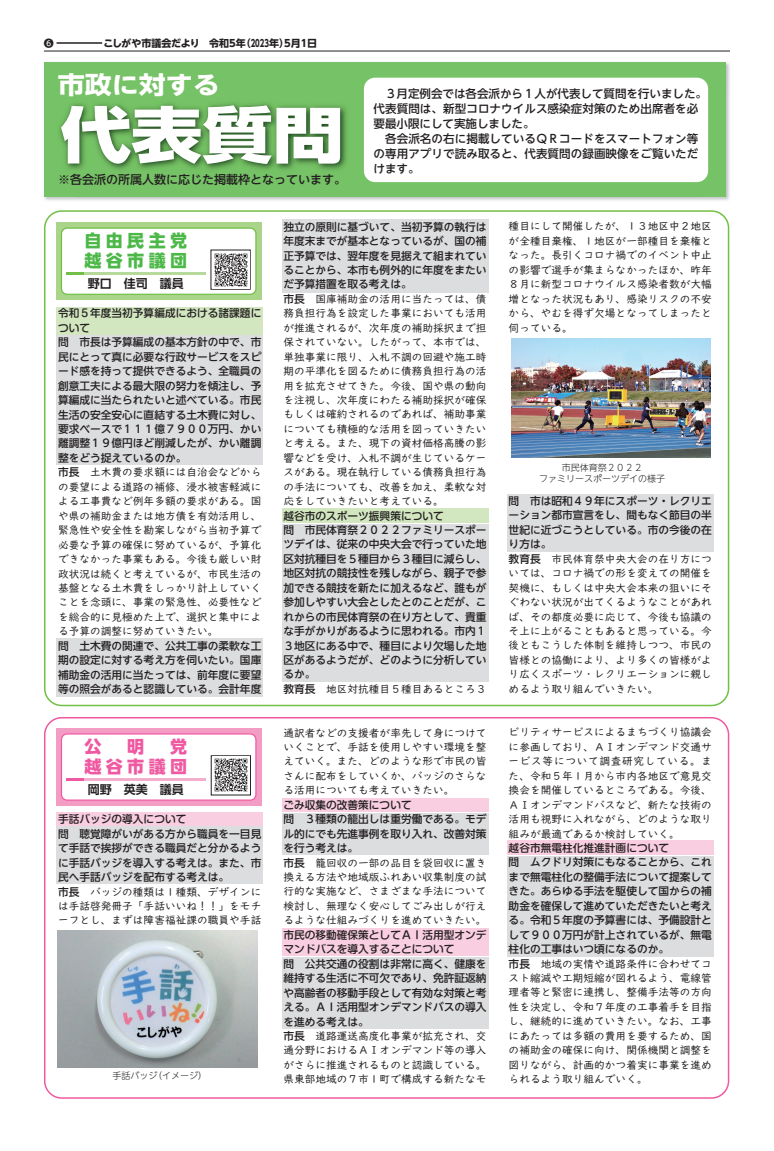
<style>
.page{position:relative;width:774px;height:1151px;background:#fff}
.page>*{position:absolute;margin:0;border:0;box-sizing:border-box;transform-origin:0 0}
.t1{font:800 60.5px "UD Shin Go NT Pro";color:#fff;scale:1.17 1}
.t2{font:700 24.3px "UD Shin Go NT Pro";color:#fff;scale:1.11 1}
.t3{font:800 17px/20px "UD Shin Go NT Pro";letter-spacing:.26em;color:#4cb848}
.t4{font:800 17px/20px "UD Shin Go NT Pro";letter-spacing:.26em;color:#ef59a1;text-align:right}
.t5{font:500 12px "UD Shin Go NT Pro";color:#231f20}
.t6{font:700 12px "UD Shin Go NT Pro De";color:#231f20}
.t7{font:500 11.5px/15px "UD Shin Go NT Pro";letter-spacing:.01em;color:#231f20}
.t8{font:10.7px/14.4px "UD Digi Kyokasho Std";color:#231f20;text-align:justify}
.t9{font:500 10.7px/14.4px "UD Shin Go NT Pro";color:#231f20;text-align:justify}
.t10{font:500 10.7px/14.4px "Shin M Go Pro";color:#231f20}
.t11{font:700 10px "UD Shin Go NT Pro";color:#231f20}
.t12{font:300 9px/11px "UD Shin Go NT Pro";color:#231f20;text-align:center}
.s1{font-weight:500}
.s2{font-family:"Ryumin Pro";font-weight:300}
.s3{font-family:"UD Shin Go NT Pro";font-weight:500}
</style>
<div class="page">
<div style="left:56px;top:307px;width:207px;height:28px;background:#d2e7c0"></div>
<div style="left:56px;top:336px;width:207px;height:129px;background:#dcdddf"></div>
<div style="left:56px;top:812px;width:207px;height:14px;background:#f9cee0"></div>
<div style="left:282px;top:798px;width:207px;height:14px;background:#f9cee0"></div>
<div style="left:56px;top:827px;width:207px;height:57px;background:#dcdddf"></div>
<div style="left:507px;top:840px;width:207px;height:15px;background:#f9cee0"></div>
<div style="left:507px;top:856px;width:207px;height:100px;background:#dcdddf"></div>
<div style="left:507px;top:494px;width:207px;height:58px;background:#dcdddf"></div>
<div style="left:282px;top:219px;width:207px;height:73px;background:#dcdddf"></div>
<div style="left:282px;top:509px;width:207px;height:14px;background:#d2e7c0"></div>
<div style="left:282px;top:524px;width:207px;height:158px;background:#dcdddf"></div>
<div style="left:282px;top:813px;width:207px;height:42px;background:#dcdddf"></div>
<div style="left:282px;top:928px;width:207px;height:28px;background:#f9cee0"></div>
<div style="left:282px;top:957px;width:207px;height:71px;background:#dcdddf"></div>
<div style="left:56px;top:638px;width:207px;height:59px;background:#dcdddf"></div>
<hr style="left:44px;top:51px;width:686px;height:1px;background:#231f20">
<hr style="left:57px;top:42px;width:45px;height:2px;background:#231f20">
<div style="left:56px;top:222px;width:206px;height:78px;background:#aad489"></div>
<div style="left:61px;top:228px;width:195px;height:66px;background:#fff;border-radius:6px"></div>
<div style="left:61px;top:228px;width:195px;height:67px;border:1px solid #71bf44;border-radius:6px"></div>
<img style="left:44px;top:62px;width:686px;height:33px">
<img style="left:44px;top:197px;width:32px;height:4px">
<img style="left:697px;top:95px;width:33px;height:106px">
<div style="left:44px;top:63px;width:682px;height:134px;background:#76c266"></div>
<img style="left:59px;top:103px;width:288px;height:67px">
<div style="left:364px;top:78px;width:344px;height:104px;background:#fff;border-radius:11px"></div>
<div style="left:44px;top:210px;width:685px;height:496px;border:2px solid #71bf44;border-radius:17px"></div>
<hr style="left:66px;top:273px;width:139px;height:2px;background:#b6da9b">
<svg style="left:66px;top:273px;width:18px;height:2px"></svg>
<div style="left:56px;top:728px;width:206px;height:78px;background:#f49dc4"></div>
<div style="left:61px;top:734px;width:195px;height:66px;background:#fff;border-radius:6px"></div>
<div style="left:61px;top:733px;width:195px;height:68px;border:1px solid #ef59a1;border-radius:6px"></div>
<div style="left:44px;top:717px;width:685px;height:382px;border:2px solid #ef59a1;border-radius:17px"></div>
<hr style="left:66px;top:778px;width:139px;height:3px;background:#f5adce">
<hr style="left:66px;top:778px;width:18px;height:3px;background:#ef59a1">
<img style="left:214px;top:253px;width:34px;height:34px">
<div style="left:211px;top:756px;width:40px;height:39px;border:1px solid #231f20"></div>
<img style="left:212px;top:757px;width:37px;height:37px">
<img style="left:58px;top:930px;width:199px;height:137px">
<img style="left:511px;top:338px;width:199px;height:119px">
<p class="t11" style="left:44px;top:35px;width:275px"><span class="s1">❻</span><span class="s2">　　　　　</span>こしがや市議会だより　令和5年（2023年）5月1日</p>
<h2 class="t2" style="left:58px;top:65px;width:147px">市政に対する</h2>
<h1 class="t1" style="left:61px;top:85px;width:243px">代表質問</h1>
<p class="t5" style="left:58px;top:170px;width:290px">※各会派の所属人数に応じた掲載枠となっています。</p>
<p class="t7" style="left:373px;top:85px;width:335px">　３月定例会では各会派から１人が代表して質問を行いました。代表質問は、新型コロナウイルス感染症対策のため出席者を必要最小限にして実施しました。<br>　各会派名の右に掲載しているＱＲコードをスマートフォン等の専用アプリで読み取ると、代表質問の録画映像をご覧いただけます。</p>
<h3 class="t3" style="left:84px;top:230px;width:104px">自由民主党越谷市議団</h3>
<p class="t6" style="left:88px;top:274px;width:98px">野口　佳司　議員</p>
<p class="t10" style="left:58px;top:305px;width:205px">令和５年度当初予算編成における諸課題について</p>
<p class="t9" style="left:58px;top:335px;width:205px">問　市長は予算編成の基本方針の中で、市民にとって真に必要な行政サービスをスピード感を持って提供できるよう、全職員の創意工夫による最大限の努力を傾注し、予算編成に当たられたいと述べている。市民生活の安全安心に直結する土木費に対し、要求ベースで１１１億７９００万円、かい離調整１９億円ほど削減したが、かい離調整をどう捉えているのか。</p>
<p class="t8" style="left:58px;top:465px;width:205px"><span class="s3">市長</span>　土木費の要求額には自治会などからの要望による道路の補修、浸水被害軽減による工事費など例年多額の要求がある。国や県の補助金または地方債を有効活用し、緊急性や安全性を勘案しながら当初予算で必要な予算の確保に努めているが、予算化できなかった事業もある。今後も厳しい財政状況は続くと考えているが、市民生活の基盤となる土木費をしっかり計上していくことを念頭に、事業の緊急性、必要性などを総合的に見極めた上で、選択と集中による予算の調整に努めていきたい。</p>
<p class="t9" style="left:58px;top:638px;width:205px">問　土木費の関連で、公共工事の柔軟な工期の設定に対する考え方を伺いたい。国庫補助金の活用に当たっては、前年度に要望等の照会があると認識している。会計年度</p>
<h3 class="t4" style="left:84px;top:736px;width:18px">公</h3>
<h3 class="t4" style="left:127px;top:736px;width:18px">明</h3>
<h3 class="t4" style="left:84px;top:736px;width:104px">党<br>越谷市議団</h3>
<p class="t6" style="left:88px;top:780px;width:98px">岡野　英美　議員</p>
<p class="t10" style="left:58px;top:811px;width:130px">手話バッジの導入について</p>
<p class="t9" style="left:58px;top:826px;width:205px">問　聴覚障がいがある方から職員を一目見て手話で挨拶ができる職員だと分かるように手話バッジを導入する考えは。また、市民へ手話バッジを配布する考えは。</p>
<p class="t8" style="left:58px;top:884px;width:205px"><span class="s3">市長</span>　バッジの種類は１種類、デザインには手話啓発冊子「手話いいね！！」をモチーフとし、まずは障害福祉課の職員や手話</p>
<p class="t12" style="left:112px;top:1070px;width:96px">手話バッジ（イメージ）</p>
<p class="t9" style="left:283px;top:219px;width:205px">独立の原則に基づいて、当初予算の執行は年度末までが基本となっているが、国の補正予算では、翌年度を見据えて組まれていることから、本市も例外的に年度をまたいだ予算措置を取る考えは。</p>
<p class="t8" style="left:283px;top:291px;width:205px"><span class="s3">市長</span>　国庫補助金の活用に当たっては、債務負担行為を設定した事業においても活用が推進されるが、次年度の補助採択まで担保されていない。したがって、本市では、単独事業に限り、入札不調の回避や施工時期の平準化を図るために債務負担行為の活用を拡充させてきた。今後、国や県の動向を注視し、次年度にわたる補助採択が確保もしくは確約されるのであれば、補助事業についても積極的な活用を図っていきたいと考える。また、現下の資材価格高騰の影響などを受け、入札不調が生じているケースがある。現在執行している債務負担行為の手法についても、改善を加え、柔軟な対応をしていきたいと考えている。</p>
<p class="t10" style="left:283px;top:507px;width:162px">越谷市のスポーツ振興策について</p>
<p class="t9" style="left:283px;top:522px;width:205px">問　市民体育祭２０２２ファミリースポーツデイは、従来の中央大会で行っていた地区対抗種目を５種目から３種目に減らし、地区対抗の競技性を残しながら、親子で参加できる競技を新たに加えるなど、誰もが参加しやすい大会としたとのことだが、これからの市民体育祭の在り方として、貴重な手がかりがあるように思われる。市内１<br>３地区にある中で、種目により欠場した地区があるようだが、どのように分析しているか。</p>
<p class="t8" style="left:283px;top:681px;width:205px"><span class="s3">教育長</span>　地区対抗種目５種目あるところ３</p>
<p class="t8" style="left:283px;top:725px;width:205px">通訳者などの支援者が率先して身につけていくことで、手話を使用しやすい環境を整えていく。また、どのような形で市民の皆さんに配布をしていくか、バッジのさらなる活用についても考えていきたい。</p>
<p class="t10" style="left:283px;top:796px;width:130px">ごみ収集の改善策について</p>
<p class="t9" style="left:283px;top:812px;width:205px">問　３種類の籠出しは重労働である。モデル的にでも先進事例を取り入れ、改善対策を行う考えは。</p>
<p class="t8" style="left:283px;top:855px;width:205px"><span class="s3">市長</span>　籠回収の一部の品目を袋回収に置き換える方法や地域版ふれあい収集制度の試行的な実施など、さまざまな手法について検討し、無理なく安心してごみ出しが行えるような仕組みづくりを進めていきたい。</p>
<p class="t10" style="left:283px;top:926px;width:205px">市民の移動確保策としてＡＩ活用型オンデマンドバスを導入することについて</p>
<p class="t9" style="left:283px;top:956px;width:205px">問　公共交通の役割は非常に高く、健康を維持する生活に不可欠であり、免許証返納や高齢者の移動手段として有効な対策と考える。ＡＩ活用型オンデマンドバスの導入を進める考えは。</p>
<p class="t8" style="left:283px;top:1028px;width:205px"><span class="s3">市長</span>　道路運送高度化事業が拡充され、交通分野におけるＡＩオンデマンド等の導入がさらに推進されるものと認識している。県東部地域の７市１町で構成する新たなモ</p>
<p class="t8" style="left:509px;top:219px;width:205px">種目にして開催したが、１３地区中２地区が全種目棄権、１地区が一部種目を棄権となった。長引くコロナ禍でのイベント中止の影響で選手が集まらなかったほか、昨年８月に新型コロナウイルス感染者数が大幅増となった状況もあり、感染リスクの不安から、やむを得ず欠場となってしまったと伺っている。</p>
<p class="t12" style="left:539px;top:462px;width:127px">市民体育祭２０２２<br>ファミリースポーツデイの様子</p>
<p class="t9" style="left:509px;top:493px;width:205px">問　市は昭和４９年にスポーツ・レクリエーション都市宣言をし、間もなく節目の半世紀に近づこうとしている。市の今後の在り方は。</p>
<p class="t8" style="left:509px;top:551px;width:205px"><span class="s3">教育長</span>　市民体育祭中央大会の在り方については、コロナ禍での形を変えての開催を契機に、もしくは中央大会本来の狙いにそぐわない状況が出てくるようなことがあれば、その都度必要に応じて、今後も協議のそ上に上がることもあると思っている。今後ともこうした体制を維持しつつ、市民の皆様との協働により、より多くの皆様がより広くスポーツ・レクリエーションに親しめるよう取り組んでいきたい。</p>
<p class="t8" style="left:509px;top:725px;width:205px">ビリティサービスによるまちづくり協議会に参画しており、ＡＩオンデマンド交通サービス等について調査研究している。また、令和５年１月から市内各地区で意見交換会を開催しているところである。今後、ＡＩオンデマンドバスなど、新たな技術の活用も視野に入れながら、どのような取り組みが最適であるか検討していく。</p>
<p class="t10" style="left:509px;top:839px;width:162px">越谷市無電柱化推進計画について</p>
<p class="t9" style="left:509px;top:855px;width:205px">問　ムクドリ対策にもなることから、これまで無電柱化の整備手法について提案してきた。あらゆる手法を駆使して国からの補助金を確保して進めていただきたいと考える。令和５年度の予算書には、予備設計として９００万円が計上されているが、無電柱化の工事はいつ頃になるのか。</p>
<p class="t8" style="left:509px;top:956px;width:205px"><span class="s3">市長</span>　地域の実情や道路条件に合わせてコスト縮減や工期短縮が図れるよう、電線管理者等と緊密に連携し、整備手法等の方向性を決定し、令和７年度の工事着手を目指し、継続的に進めていきたい。なお、工事にあたっては多額の費用を要するため、国の補助金の確保に向け、関係機関と調整を図りながら、計画的かつ着実に事業を進められるよう取り組んでいく。</p>
</div>
